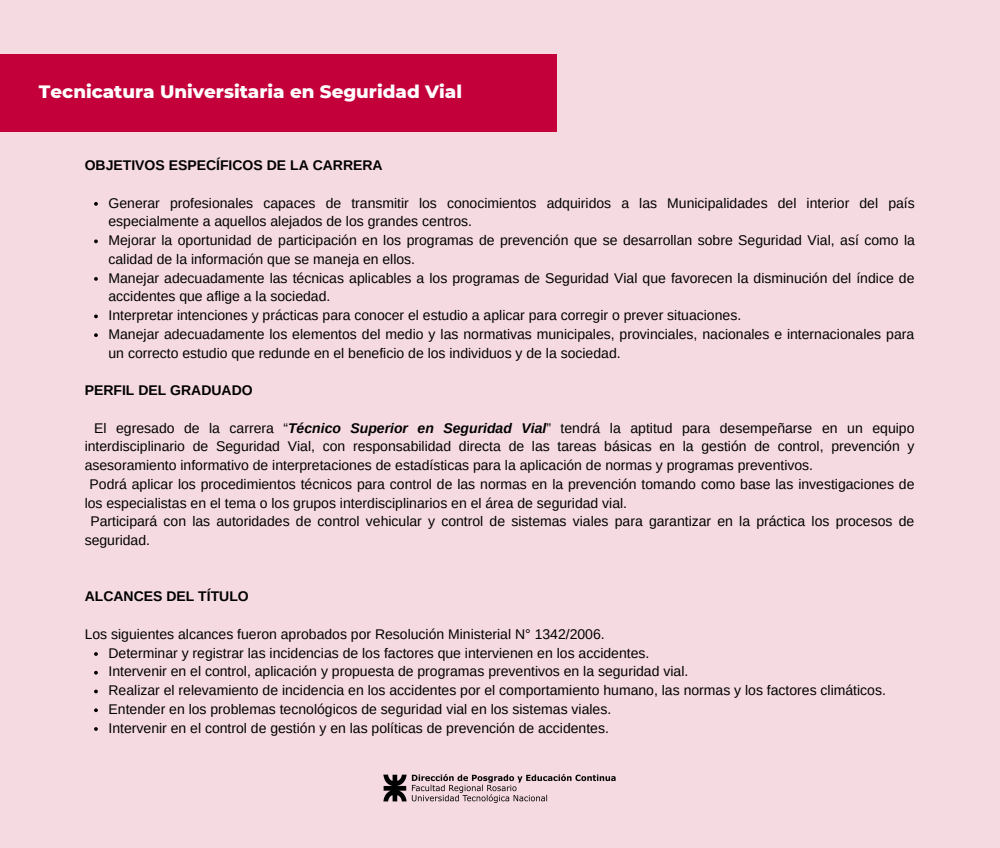
<style>
.page{position:relative;width:1000px;height:848px;background:#fff}
.page>*{position:absolute;margin:0;border:0;box-sizing:border-box;transform-origin:0 0}
.t1{font:800 18.25px "Montserrat";color:#fff}
.t2{font:14px/18.8px "Arimo";color:#000}
.t3{font:700 14px "Arimo";color:#000}
.s1{font-weight:700;font-style:italic}
</style>
<div class="page">
<div style="left:0;top:0;width:1000px;height:847px;background:#f6dae2"></div>
<svg style="left:94px;top:202px;width:4px;height:4px"></svg>
<svg style="left:94px;top:239px;width:4px;height:4px"></svg>
<svg style="left:94px;top:277px;width:4px;height:4px"></svg>
<svg style="left:94px;top:314px;width:4px;height:4px"></svg>
<svg style="left:94px;top:333px;width:4px;height:4px"></svg>
<svg style="left:94px;top:652px;width:4px;height:3px"></svg>
<svg style="left:94px;top:670px;width:4px;height:4px"></svg>
<svg style="left:94px;top:689px;width:4px;height:4px"></svg>
<svg style="left:94px;top:708px;width:4px;height:4px"></svg>
<svg style="left:94px;top:727px;width:4px;height:3px"></svg>
<img style="left:383px;top:774px;width:233px;height:29px">
<div style="left:0;top:54px;width:557px;height:78px;background:#c3003a"></div>
<h1 class="t1" style="left:39px;top:80px;width:425px">Tecnicatura Universitaria en Seguridad Vial</h1>
<p class="t3" style="left:85px;top:157px;width:299px">OBJETIVOS ESPECÍFICOS DE LA CARRERA</p>
<p class="t2" style="left:109px;top:193px;width:808px">Generar profesionales capaces de transmitir los conocimientos adquiridos a las Municipalidades del interior del país especialmente a aquellos alejados de los grandes centros.<br>Mejorar la oportunidad de participación en los programas de prevención que se desarrollan sobre Seguridad Vial, así como la calidad de la información que se maneja en ellos.<br>Manejar adecuadamente las técnicas aplicables a los programas de Seguridad Vial que favorecen la disminución del índice de accidentes que aflige a la sociedad.<br>Interpretar intenciones y prácticas para conocer el estudio a aplicar para corregir o prever situaciones.<br>Manejar adecuadamente los elementos del medio y las normativas municipales, provinciales, nacionales e internacionales para un correcto estudio que redunde en el beneficio de los individuos y de la sociedad.</p>
<p class="t3" style="left:85px;top:382px;width:169px">PERFIL DEL GRADUADO</p>
<p class="t2" style="left:94px;top:418px;width:822px">El egresado de la carrera “<span class="s1">Técnico Superior en Seguridad Vial</span>” tendrá la aptitud para desempeñarse en un equipo</p>
<p class="t2" style="left:85px;top:437px;width:831px">interdisciplinario de Seguridad Vial, con responsabilidad directa de las tareas básicas en la gestión de control, prevención y</p>
<p class="t2" style="left:85px;top:456px;width:730px">asesoramiento informativo de interpretaciones de estadísticas para la aplicación de normas y programas preventivos.</p>
<p class="t2" style="left:90px;top:474px;width:826px">Podrá aplicar los procedimientos técnicos para control de las normas en la prevención tomando como base las investigaciones de</p>
<p class="t2" style="left:85px;top:493px;width:544px">los especialistas en el tema o los grupos interdisciplinarios en el área de seguridad vial.</p>
<p class="t2" style="left:90px;top:512px;width:825px">Participará con las autoridades de control vehicular y control de sistemas viales para garantizar en la práctica los procesos de</p>
<p class="t2" style="left:85px;top:531px;width:67px">seguridad.</p>
<p class="t3" style="left:85px;top:588px;width:166px">ALCANCES DEL TÍTULO</p>
<p class="t2" style="left:85px;top:624px;width:521px">Los siguientes alcances fueron aprobados por Resolución Ministerial N° 1342/2006.</p>
<p class="t2" style="left:109px;top:643px;width:779px">Determinar y registrar las incidencias de los factores que intervienen en los accidentes.<br>Intervenir en el control, aplicación y propuesta de programas preventivos en la seguridad vial.<br>Realizar el relevamiento de incidencia en los accidentes por el comportamiento humano, las normas y los factores climáticos.<br>Entender en los problemas tecnológicos de seguridad vial en los sistemas viales.<br>Intervenir en el control de gestión y en las políticas de prevención de accidentes.</p>
</div>
